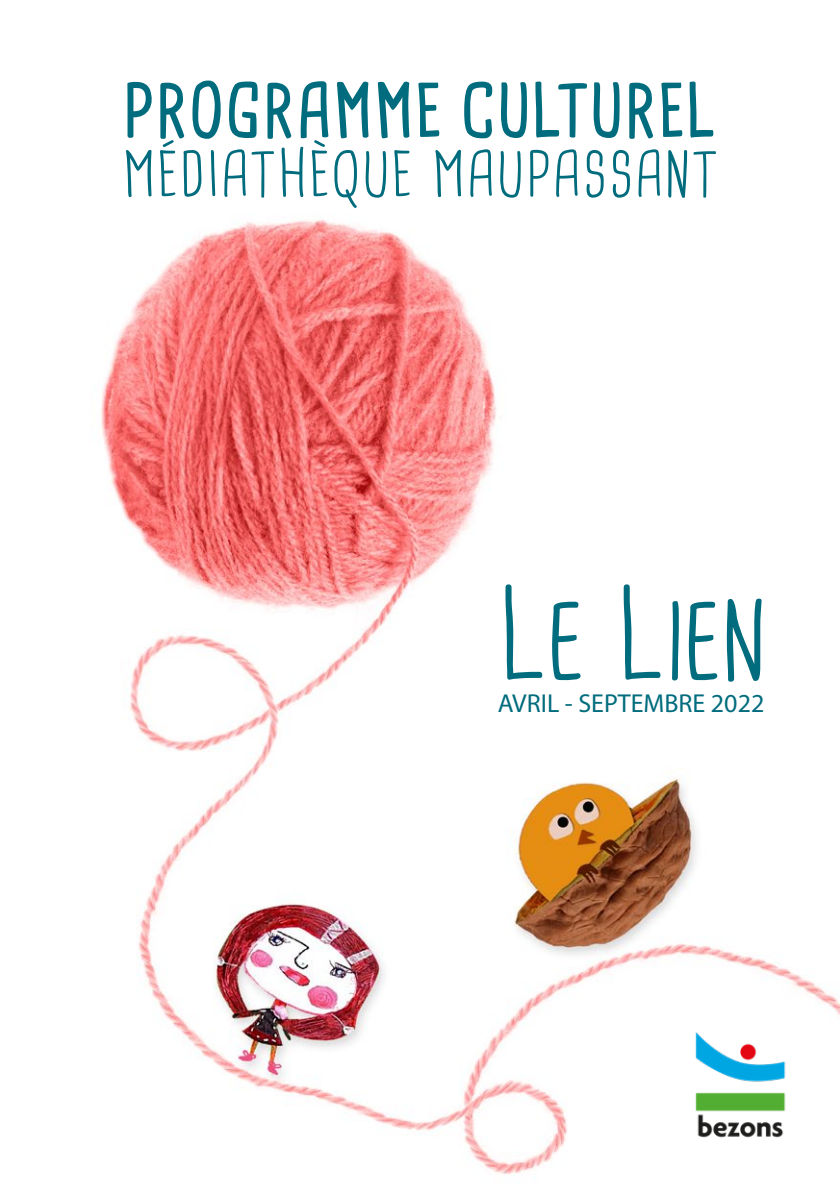
<style>
.page{position:relative;width:840px;height:1191px;background:#fff}
.page>*{position:absolute;margin:0;border:0;box-sizing:border-box;transform-origin:0 0}
.t1{font:126px "Cardenio Modern";color:#006c7d}
.t2{font:700 72px "Cardenio Modern";color:#006c7d}
.t3{font:62px "Cardenio Modern";letter-spacing:.05em;color:#006c7d}
.t4{font:26px "Myriad Pro";color:#006c7d}
</style>
<div class="page">
<img style="left:101px;top:219px;width:738px;height:956px">
<img style="left:666px;top:1011px;width:147px;height:146px">
<p class="t2" style="left:123px;top:61px;width:595px">PROGRAMME CULTUREL</p>
<p class="t3" style="left:123px;top:137px;width:594px">MÉDIATHÈQUE MAUPASSANT</p>
<h1 class="t1" style="left:497px;top:558px;width:270px">Le Lien</h1>
<p class="t4" style="left:497px;top:687px;width:268px">AVRIL - SEPTEMBRE 2022</p>
</div>
